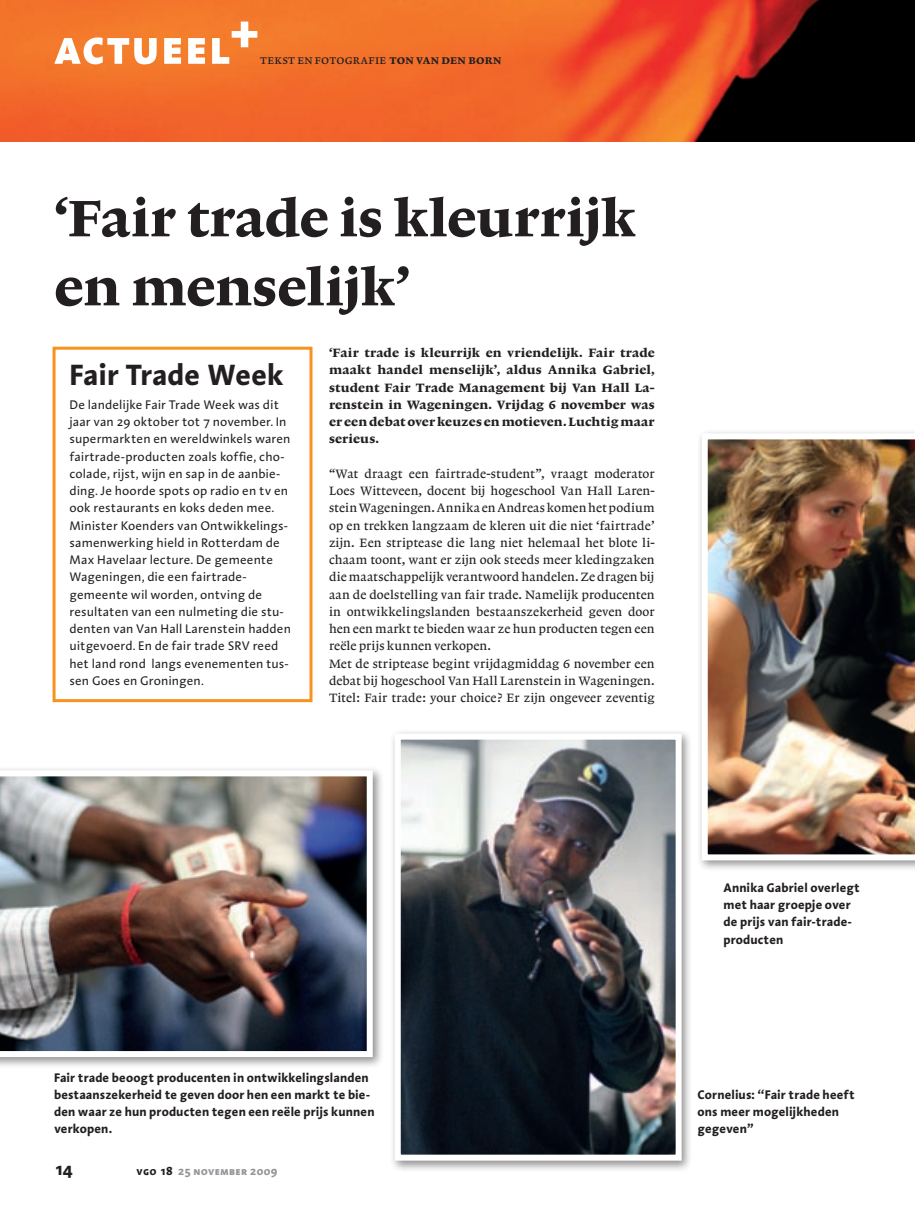
<style>
.page{position:relative;width:915px;height:1212px;background:#fff}
.page>*{position:absolute;margin:0;border:0;box-sizing:border-box;transform-origin:0 0}
.t1{font:54px/69px "Lexicon No 1 Roman E Txt";letter-spacing:-.005em;color:#231f20}
.t2{font:700 52.5px "Linotype Aroma SC";letter-spacing:.02em;color:#fff}
.t3{font:700 30px "Linotype Aroma";color:#231f20}
.t4{font:700 18px "Linotype Aroma";color:#231f20}
.t5{font:500 12.75px/17.2px "Lexicon No 1 Roman A";letter-spacing:.01em;color:#231f20}
.t6{font:12.75px/17.2px "Linotype Aroma";letter-spacing:.005em;color:#231f20}
.t7{font:700 12.75px/17.2px "Linotype Aroma";letter-spacing:.005em;color:#231f20}
.t8{font:500 12.75px/17.2px "Lexicon No 1 Roman E";letter-spacing:.015em;color:#231f20;text-align:justify}
.t9{font:12.75px "Lexicon No 1 Roman A Exp";letter-spacing:.015em;color:#231f20}
.t10{font:700 12px "Linotype Aroma SC";letter-spacing:.02em;color:#939598}
.s1{font-family:"Lexicon No 1 Roman D Exp"}
.s2{color:#231f20}
</style>
<div class="page">
<div style="left:52px;top:347px;width:260px;height:355px;border:3px solid #f7931d"></div>
<img style="left:0;top:0;width:914px;height:141px">
<div style="left:389px;top:728px;width:309px;height:450px;background:#231f20;opacity:.5"></div>
<img style="left:401px;top:741px;width:273px;height:412px">
<div style="left:394px;top:734px;width:287px;height:426px;border:6px solid #fff"></div>
<div style="left:696px;top:428px;width:218px;height:449px;background:#231f20;opacity:.5"></div>
<img style="left:701px;top:433px;width:213px;height:427px">
<div style="left:0;top:765px;width:390px;height:309px;background:#231f20;opacity:.5"></div>
<img style="left:0;top:770px;width:372px;height:287px">
<h2 class="t2" style="left:54px;top:11px;width:205px">actueel+</h2>
<p class="t9" style="left:260px;top:52px;width:243px">tekst en fotografie <span class="s1">ton van den born</span></p>
<h1 class="t1" style="left:54px;top:184px;width:583px">‘Fair trade is kleurrijk en menselijk’</h1>
<p class="t8" style="left:329px;top:344px;width:327px">‘Fair trade is kleurrijk en vriendelijk. Fair trade maakt handel menselijk’, aldus Annika Gabriel, student Fair Trade Management bij Van Hall La&shy;renstein in Wageningen. Vrijdag 6 november was er een debat over keuzes en motieven. Luchtig maar serieus.</p>
<p class="t5" style="left:329px;top:465px;width:327px">“Wat draagt een fairtrade-student”, vraagt moderator Loes Witteveen, docent bij hogeschool Van Hall Laren&shy;stein Wageningen. Annika en Andreas komen het podium op en trekken langzaam de kleren uit die niet ‘fairtrade’ zijn. Een striptease die lang niet helemaal het blote li&shy;chaam toont, want er zijn ook steeds meer kledingzaken die maatschappelijk verantwoord handelen. Ze dragen bij aan de doelstelling van fair trade. Namelijk producenten in ontwikkelingslanden bestaanszekerheid geven door hen een markt te bieden waar ze hun producten tegen een reële prijs kunnen verkopen.<br>Met de striptease begint vrijdagmiddag 6 november een debat bij hogeschool Van Hall Larenstein in Wageningen.<br>Titel: Fair trade: your choice? Er zijn ongeveer zeventig</p>
<h3 class="t3" style="left:69px;top:355px;width:216px">Fair Trade Week</h3>
<p class="t6" style="left:69px;top:396px;width:223px">De landelijke Fair Trade Week was dit jaar van 29 oktober tot 7 november. In supermarkten en wereldwinkels waren fairtrade-producten zoals koffie, cho&shy;colade, rijst, wijn en sap in de aanbie&shy;ding. Je hoorde spots op radio en tv en ook restaurants en koks deden mee.<br>Minister Koenders van Ontwikkelings&shy;samenwerking hield in Rotterdam de Max Havelaar lecture. De gemeente Wageningen, die een fairtrade&shy;gemeente wil worden, ontving de resultaten van een nulmeting die stu&shy;denten van Van Hall Larenstein hadden uitgevoerd. En de fair trade SRV reed het land rond langs evenementen tus&shy;sen Goes en Groningen.</p>
<p class="t7" style="left:54px;top:1068px;width:322px">Fair trade beoogt producenten in ontwikkelingslanden bestaanszekerheid te geven door hen een markt te bie&shy;den waar ze hun producten tegen een reële prijs kunnen verkopen.</p>
<h3 class="t4" style="left:54px;top:1156px;width:20px">14</h3>
<p class="t10" style="left:136px;top:1163px;width:142px"><span class="s2">vgo 18</span> 25 november 2009</p>
<p class="t7" style="left:723px;top:878px;width:138px">Annika Gabriel overlegt met haar groepje over de prijs van fair-trade&shy;producten</p>
<p class="t7" style="left:697px;top:1085px;width:159px">Cornelius: “Fair trade heeft ons meer mogelijkheden gegeven”</p>
</div>
